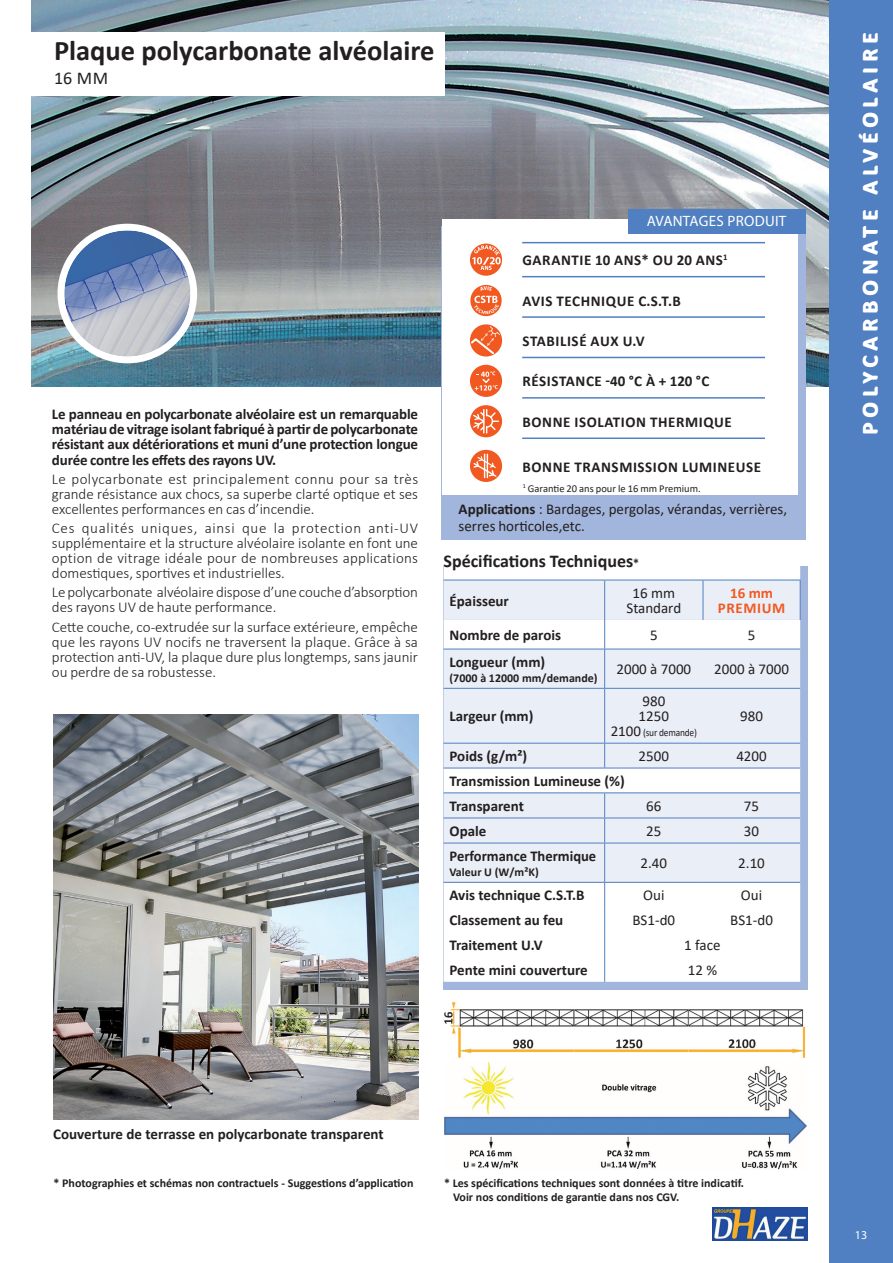
<style>
.page{position:relative;width:893px;height:1263px;background:#fff}
.page>*{position:absolute;margin:0;border:0;box-sizing:border-box;transform-origin:0 0}
.t1{font:700 28.5px "Calibri";color:#231f20}
.t2{font:700 22.5px "Calibri";letter-spacing:.24em;color:#fff}
.t3{font:700 18px "Calibri";color:#231f20}
.t4{font:18px "Calibri";color:#231f20}
.t5{font:300 15px/15px "Calibri";color:#231f20;text-align:justify}
.t6{font:700 15px/15px "Calibri";color:#231f20;text-align:justify}
.t7{font:15px/15px "Calibri";color:#231f20}
.t8{font:700 15px "Calibri";letter-spacing:.04em;color:#231f20}
.t9{font:700 15px "Calibri";letter-spacing:.035em;color:#231f20}
.t10{font:15px "Myriad Pro";letter-spacing:.02em;color:#fff}
.t11{font:700 15px/15px "Calibri";letter-spacing:.04em;color:#f15921;text-align:center}
.t12{font:700 12px/14.4px "Calibri";color:#231f20}
.t13{font:12px "Myriad Pro";color:#fff}
.t14{font:10.5px "Calibri";color:#231f20}
.t15{font:10.5px "Calibri";letter-spacing:-.02em;color:#231f20;scale:.9 1}
.s1{font-weight:700}
.s2{font-size:12px}
.s3{font-size:15px}
</style>
<div class="page">
<img style="left:31px;top:0;width:798px;height:387px">
<div style="left:444px;top:566px;width:364px;height:424px;background:#a2b5dc"></div>
<div style="left:444px;top:566px;width:356px;height:416px;background:#fff"></div>
<svg style="left:444px;top:581px;width:356px;height:301px;background:#eceff7"></svg>
<svg style="left:604px;top:620px;width:1px;height:29px"></svg>
<hr style="left:444px;top:649px;width:161px;height:1px;background:#5080c1">
<hr style="left:604px;top:649px;width:1px;height:39px;background:#5080c1">
<hr style="left:605px;top:649px;width:98px;height:1px;background:#5080c1">
<hr style="left:703px;top:649px;width:97px;height:1px;background:#5080c1">
<hr style="left:444px;top:688px;width:161px;height:1px;background:#5080c1">
<hr style="left:604px;top:689px;width:1px;height:54px;background:#5080c1">
<hr style="left:605px;top:688px;width:98px;height:1px;background:#5080c1">
<hr style="left:703px;top:688px;width:97px;height:1px;background:#5080c1">
<hr style="left:444px;top:743px;width:161px;height:1px;background:#5080c1">
<svg style="left:604px;top:743px;width:1px;height:25px"></svg>
<hr style="left:605px;top:743px;width:98px;height:1px;background:#5080c1">
<hr style="left:703px;top:743px;width:97px;height:1px;background:#5080c1">
<hr style="left:444px;top:768px;width:161px;height:1px;background:#5080c1">
<hr style="left:605px;top:768px;width:98px;height:1px;background:#5080c1">
<hr style="left:703px;top:768px;width:97px;height:1px;background:#5080c1">
<hr style="left:444px;top:792px;width:161px;height:1px;background:#5080c1">
<hr style="left:605px;top:792px;width:98px;height:1px;background:#5080c1">
<hr style="left:703px;top:792px;width:97px;height:1px;background:#5080c1">
<hr style="left:444px;top:818px;width:161px;height:1px;background:#5080c1">
<svg style="left:604px;top:793px;width:1px;height:50px"></svg>
<hr style="left:604px;top:843px;width:1px;height:39px;background:#5080c1">
<hr style="left:605px;top:818px;width:98px;height:1px;background:#5080c1">
<hr style="left:703px;top:818px;width:97px;height:1px;background:#5080c1">
<hr style="left:444px;top:843px;width:161px;height:1px;background:#5080c1">
<hr style="left:444px;top:882px;width:161px;height:1px;background:#5080c1">
<hr style="left:605px;top:843px;width:98px;height:1px;background:#5080c1">
<hr style="left:703px;top:843px;width:97px;height:1px;background:#5080c1">
<hr style="left:605px;top:882px;width:98px;height:1px;background:#5080c1">
<hr style="left:703px;top:882px;width:97px;height:1px;background:#5080c1">
<svg style="left:604px;top:883px;width:1px;height:99px"></svg>
<hr style="left:444px;top:580px;width:161px;height:1px;background:#5080c1">
<hr style="left:605px;top:580px;width:98px;height:1px;background:#5080c1">
<hr style="left:703px;top:580px;width:97px;height:1px;background:#5080c1">
<hr style="left:604px;top:580px;width:1px;height:40px;background:#5080c1">
<hr style="left:703px;top:580px;width:1px;height:40px;background:#5080c1">
<hr style="left:800px;top:580px;width:1px;height:40px;background:#5080c1">
<img style="left:444px;top:1002px;width:362px;height:56px">
<img style="left:53px;top:715px;width:366px;height:405px">
<img style="left:444px;top:1062px;width:363px;height:107px">
<div style="left:0;top:32px;width:444px;height:64px;background:#fff"></div>
<div style="left:61px;top:227px;width:133px;height:133px;background:#fff;border-radius:50%"></div>
<img style="left:64px;top:230px;width:126px;height:127px;border-radius:63px">
<div style="left:58px;top:224px;width:139px;height:139px;border:7px solid #fff;border-radius:50%"></div>
<div style="left:442px;top:226px;width:364px;height:314px;background:#a2b5dc"></div>
<div style="left:442px;top:220px;width:355px;height:275px;background:#fff"></div>
<div style="left:628px;top:209px;width:177px;height:24px;background:#5080c1"></div>
<hr style="left:522px;top:242px;width:243px;height:1px;background:#5080c1">
<hr style="left:522px;top:276px;width:243px;height:1px;background:#5080c1">
<hr style="left:522px;top:316px;width:243px;height:2px;background:#5080c1">
<hr style="left:522px;top:357px;width:243px;height:1px;background:#5080c1">
<hr style="left:522px;top:397px;width:243px;height:2px;background:#5080c1">
<hr style="left:522px;top:437px;width:243px;height:2px;background:#5080c1">
<svg style="left:470px;top:244px;width:32px;height:32px"></svg>
<svg style="left:472px;top:245px;width:29px;height:25px"></svg>
<svg style="left:470px;top:285px;width:32px;height:31px"></svg>
<svg style="left:470px;top:324px;width:32px;height:32px"></svg>
<svg style="left:470px;top:326px;width:30px;height:30px"></svg>
<div style="left:470px;top:365px;width:32px;height:32px;background:#f15921;border-radius:50%"></div>
<svg style="left:475px;top:371px;width:23px;height:20px"></svg>
<svg style="left:470px;top:405px;width:32px;height:32px"></svg>
<svg style="left:473px;top:409px;width:26px;height:25px"></svg>
<div style="left:470px;top:450px;width:32px;height:32px;background:#f15921;border-radius:50%"></div>
<svg style="left:473px;top:454px;width:24px;height:24px"></svg>
<img style="left:712px;top:1208px;width:96px;height:32px">
<div style="left:829px;top:0;width:64px;height:1263px;background:#5080c1"></div>
<svg style="left:474px;top:286px;width:25px;height:28px"></svg>
<h1 class="t1" style="left:54px;top:30px;width:382px">Plaque polycarbonate alvéolaire</h1>
<p class="t4" style="left:54px;top:65px;width:56px">16 MM</p>
<p class="t6" style="left:52px;top:407px;width:368px">Le panneau en polycarbonate alvéolaire est un remarquable matériau de vitrage isolant fabriqué à partir de polycarbonate résistant aux détériorations et muni d’une protection longue durée contre les effets des rayons UV.</p>
<p class="t5" style="left:52px;top:471px;width:368px">Le polycarbonate est principalement connu pour sa très grande résistance aux chocs, sa superbe clarté optique et ses excellentes performances en cas d’incendie.</p>
<p class="t5" style="left:52px;top:520px;width:368px">Ces qualités uniques, ainsi que la protection anti-UV supplémentaire et la structure alvéolaire isolante en font une option de vitrage idéale pour de nombreuses applications domestiques, sportives et industrielles.</p>
<p class="t5" style="left:52px;top:585px;width:368px">Le polycarbonate alvéolaire dispose d’une couche d’absorption des rayons UV de haute performance.</p>
<p class="t5" style="left:52px;top:619px;width:368px">Cette couche, co-extrudée sur la surface extérieure, empêche que les rayons UV nocifs ne traversent la plaque. Grâce à sa protection anti-UV, la plaque dure plus longtemps, sans jaunir ou perdre de sa robustesse.</p>
<p class="t10" style="left:647px;top:212px;width:141px">AVANTAGES PRODUIT</p>
<p class="t8" style="left:522px;top:250px;width:207px">GARANTIE 10 ANS* OU 20 ANS<sup>1</sup></p>
<p class="t8" style="left:522px;top:290px;width:160px">AVIS TECHNIQUE C.S.T.B</p>
<p class="t8" style="left:522px;top:330px;width:124px">STABILISÉ AUX U.V</p>
<p class="t9" style="left:522px;top:371px;width:188px">RÉSISTANCE -40 °C À + 120 °C</p>
<p class="t8" style="left:522px;top:411px;width:211px">BONNE ISOLATION THERMIQUE</p>
<p class="t8" style="left:522px;top:456px;width:240px">BONNE TRANSMISSION LUMINEUSE</p>
<p class="t7" style="left:459px;top:501px;width:330px;line-height:16.5px"><span class="s1">Applications</span> : Bardages, pergolas, vérandas, verrières, serres horticoles,etc.</p>
<p class="t14" style="left:523px;top:481px;width:179px"><sup>1</sup> Garantie 20 ans pour le 16 mm Premium.</p>
<p class="t3" style="left:444px;top:548px;width:197px">Spécifications Techniques<span class="s2">*</span></p>
<p class="t6" style="left:450px;top:593px;width:61px">Épaisseur</p>
<p class="t7" style="left:626px;top:585px;width:56px;text-align:center">16 mm<br>Standard</p>
<p class="t11" style="left:718px;top:585px;width:69px">16 mm<br>PREMIUM</p>
<p class="t6" style="left:449px;top:627px;width:113px">Nombre de parois</p>
<p class="t7" style="left:650px;top:627px;width:9px">5</p>
<p class="t7" style="left:748px;top:627px;width:9px">5</p>
<p class="t6" style="left:449px;top:654px;width:97px">Longueur (mm)</p>
<p class="t12" style="left:450px;top:670px;width:150px">(7000 à 12000 mm/demande)</p>
<p class="t7" style="left:616px;top:661px;width:76px">2000 à 7000</p>
<p class="t7" style="left:714px;top:661px;width:76px">2000 à 7000</p>
<p class="t6" style="left:450px;top:709px;width:85px">Largeur (mm)</p>
<p class="t7" style="left:639px;top:693px;width:32px">980<br>1250</p>
<p class="t15" style="left:611px;top:726px;width:97px"><span class="s3">2100</span> (sur demande)</p>
<p class="t7" style="left:740px;top:708px;width:24px">980</p>
<p class="t6" style="left:450px;top:748px;width:79px">Poids (g/m²)</p>
<p class="t7" style="left:639px;top:748px;width:32px">2500</p>
<p class="t7" style="left:736px;top:748px;width:32px">4200</p>
<p class="t6" style="left:450px;top:768px;width:177px;line-height:25px">Transmission Lumineuse (%)<br>Transparent</p>
<p class="t7" style="left:646px;top:798px;width:17px">66</p>
<p class="t7" style="left:744px;top:798px;width:17px">75</p>
<p class="t6" style="left:450px;top:823px;width:38px">Opale</p>
<p class="t7" style="left:646px;top:823px;width:17px">25</p>
<p class="t7" style="left:744px;top:823px;width:17px">30</p>
<p class="t6" style="left:450px;top:848px;width:148px">Performance Thermique</p>
<p class="t12" style="left:450px;top:864px;width:91px">Valeur U (W/m²K)</p>
<p class="t7" style="left:640px;top:855px;width:28px">2.40</p>
<p class="t7" style="left:738px;top:855px;width:28px">2.10</p>
<p class="t6" style="left:450px;top:888px;width:137px">Avis technique C.S.T.B</p>
<p class="t7" style="left:643px;top:887px;width:23px">Oui</p>
<p class="t7" style="left:741px;top:887px;width:23px">Oui</p>
<p class="t6" style="left:450px;top:912px;width:115px">Classement au feu</p>
<p class="t7" style="left:632px;top:912px;width:44px">BS1-d0</p>
<p class="t7" style="left:730px;top:912px;width:44px">BS1-d0</p>
<p class="t6" style="left:450px;top:937px;width:95px">Traitement U.V</p>
<p class="t7" style="left:684px;top:937px;width:38px">1 face</p>
<p class="t6" style="left:450px;top:962px;width:140px">Pente mini couverture</p>
<p class="t7" style="left:688px;top:962px;width:31px">12 %</p>
<p class="t6" style="left:53px;top:1126px;width:332px">Couverture de terrasse en polycarbonate transparent</p>
<p class="t12" style="left:54px;top:1175px;width:361px">* Photographies et schémas non contractuels - Suggestions d’application</p>
<p class="t12" style="left:453px;top:1175px;width:293px;text-indent:-9px">* Les spécifications techniques sont données à titre indicatif.<br>Voir nos conditions de garantie dans nos CGV.</p>
<h2 class="t2" style="left:854px;top:434px;width:403px;rotate:-90deg">POLYCARBONATE ALVÉOLAIRE</h2>
<p class="t13" style="left:855px;top:1227px;width:14px">13</p>
</div>
